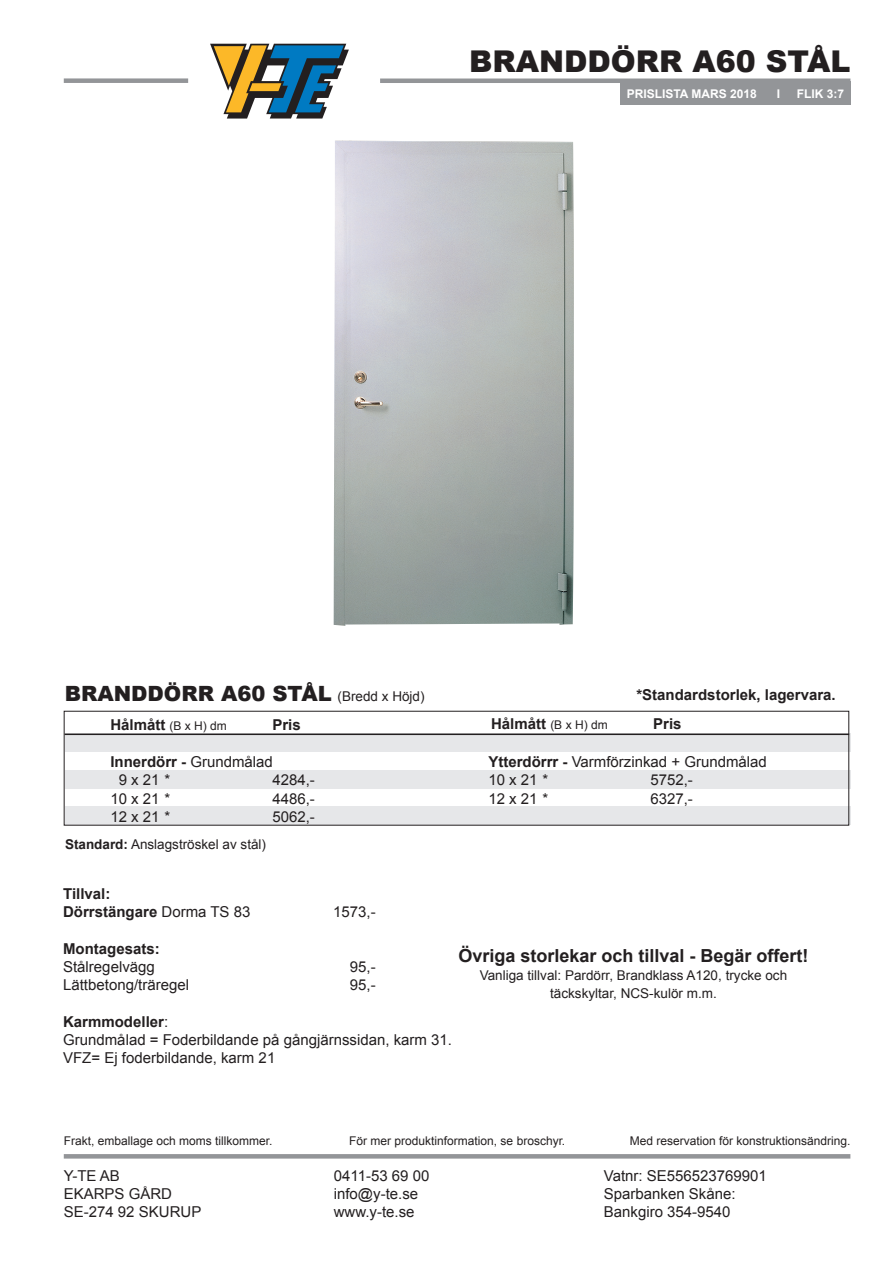
<style>
.page{position:relative;width:893px;height:1263px;background:#fff}
.page>*{position:absolute;margin:0;border:0;box-sizing:border-box;transform-origin:0 0}
.t1{font:900 30px "Arial";color:#231f20}
.t2{font:900 21px "Arial";color:#231f20}
.t3{font:700 18px "Arial";color:#231f20}
.t4{font:15px "Arial";color:#231f20}
.t5{font:700 15px "Arial";color:#231f20}
.t6{font:13.5px "Arial";color:#231f20}
.t7{font:12px "Arial";color:#231f20}
.t8{font:700 12px "Arial";color:#fff}
.s1{font-weight:400;font-size:13.5px}
.s2{font-weight:400;font-size:12px}
.s3{font-weight:400}
.s4{font-weight:700}
</style>
<div class="page">
<div style="left:65px;top:770px;width:785px;height:18px;background:#e6e7e9"></div>
<div style="left:65px;top:807px;width:785px;height:18px;background:#e6e7e9"></div>
<div style="left:65px;top:733px;width:785px;height:19px;background:#e6e7e9"></div>
<div style="left:64px;top:711px;width:785px;height:114px;border:1px solid #231f20"></div>
<hr style="left:65px;top:733px;width:784px;height:2px;background:#231f20">
<img style="left:334px;top:141px;width:240px;height:485px">
<div style="left:620px;top:82px;width:230px;height:23px;background:#939598"></div>
<div style="left:64px;top:78px;width:124px;height:5px;background:#939598"></div>
<hr style="left:380px;top:79px;width:470px;height:4px;background:#939598">
<hr style="left:64px;top:1154px;width:786px;height:4px;background:#939598">
<svg style="left:210px;top:44px;width:139px;height:75px"></svg>
<p class="t1" style="left:469px;top:40px;width:383px">BRANDDÖRR A60 STÅL</p>
<p class="t8" style="left:627px;top:85px;width:132px">PRISLISTA MARS 2018</p>
<p class="t8" style="left:777px;top:85px;width:5px">I</p>
<p class="t8" style="left:797px;top:85px;width:49px">FLIK 3:7</p>
<p class="t2" style="left:65px;top:678px;width:361px">BRANDDÖRR A60 STÅL <span class="s1">(Bredd x Höjd)</span></p>
<p class="t5" style="left:110px;top:714px;width:118px">Hålmått <span class="s2">(B x H) dm</span></p>
<p class="t5" style="left:272px;top:714px;width:30px">Pris</p>
<p class="t5" style="left:636px;top:685px;width:201px">*Standardstorlek, lagervara.</p>
<p class="t5" style="left:491px;top:714px;width:118px">Hålmått <span class="s2">(B x H) dm</span></p>
<p class="t5" style="left:653px;top:714px;width:30px">Pris</p>
<p class="t5" style="left:110px;top:752px;width:164px">Innerdörr - <span class="s3">Grundmålad</span></p>
<p class="t4" style="left:488px;top:752px;width:280px"><span class="s4">Ytterdörrr -</span> Varmförzinkad + Grundmålad</p>
<p class="t4" style="left:119px;top:770px;width:53px">9 x 21 *</p>
<p class="t4" style="left:272px;top:770px;width:44px">4284,-</p>
<p class="t4" style="left:488px;top:770px;width:61px">10 x 21 *</p>
<p class="t4" style="left:650px;top:770px;width:44px">5752,-</p>
<p class="t4" style="left:110px;top:788px;width:61px">10 x 21 *</p>
<p class="t4" style="left:272px;top:788px;width:44px">4486,-</p>
<p class="t4" style="left:488px;top:788px;width:61px">12 x 21 *</p>
<p class="t4" style="left:650px;top:788px;width:44px">6327,-</p>
<p class="t4" style="left:110px;top:807px;width:61px">12 x 21 *</p>
<p class="t4" style="left:272px;top:807px;width:44px">5062,-</p>
<p class="t6" style="left:65px;top:835px;width:203px"><span class="s4">Standard:</span> Anslagströskel av stål)</p>
<p class="t5" style="left:63px;top:883px;width:49px">Tillval:</p>
<p class="t5" style="left:63px;top:902px;width:189px">Dörrstängare <span class="s3">Dorma TS 83</span></p>
<p class="t4" style="left:333px;top:902px;width:44px">1573,-</p>
<p class="t5" style="left:63px;top:938px;width:98px">Montagesats:</p>
<p class="t4" style="left:63px;top:957px;width:93px">Stålregelvägg</p>
<p class="t4" style="left:350px;top:957px;width:27px">95,-</p>
<p class="t4" style="left:63px;top:975px;width:127px">Lättbetong/träregel</p>
<p class="t4" style="left:350px;top:975px;width:27px">95,-</p>
<p class="t5" style="left:63px;top:1012px;width:107px">Karmmodeller<span class="s3">:</span></p>
<p class="t4" style="left:63px;top:1030px;width:390px">Grundmålad = Foderbildande på gångjärnssidan, karm 31.</p>
<p class="t4" style="left:63px;top:1048px;width:214px">VFZ= Ej foderbildande, karm 21</p>
<p class="t3" style="left:458px;top:943px;width:352px">Övriga storlekar och tillval - Begär offert!</p>
<p class="t6" style="left:480px;top:966px;width:309px">Vanliga tillval: Pardörr, Brandklass A120, trycke och</p>
<p class="t6" style="left:550px;top:984px;width:168px">täckskyltar, NCS-kulör m.m.</p>
<p class="t7" style="left:64px;top:1133px;width:210px">Frakt, emballage och moms tillkommer.</p>
<p class="t7" style="left:349px;top:1133px;width:218px">För mer produktinformation, se broschyr.</p>
<p class="t7" style="left:630px;top:1133px;width:222px">Med reservation för konstruktionsändring.</p>
<p class="t4" style="left:64px;top:1166px;width:58px">Y-TE AB</p>
<p class="t4" style="left:334px;top:1166px;width:97px">0411-53 69 00</p>
<p class="t4" style="left:604px;top:1166px;width:165px">Vatnr: SE556523769901</p>
<p class="t4" style="left:64px;top:1184px;width:110px">EKARPS GÅRD</p>
<p class="t4" style="left:334px;top:1184px;width:86px">info@y-te.se</p>
<p class="t4" style="left:604px;top:1184px;width:133px">Sparbanken Skåne:</p>
<p class="t4" style="left:64px;top:1202px;width:139px">SE-274 92 SKURUP</p>
<p class="t4" style="left:334px;top:1202px;width:82px">www.y-te.se</p>
<p class="t4" style="left:604px;top:1202px;width:128px">Bankgiro 354-9540</p>
</div>
